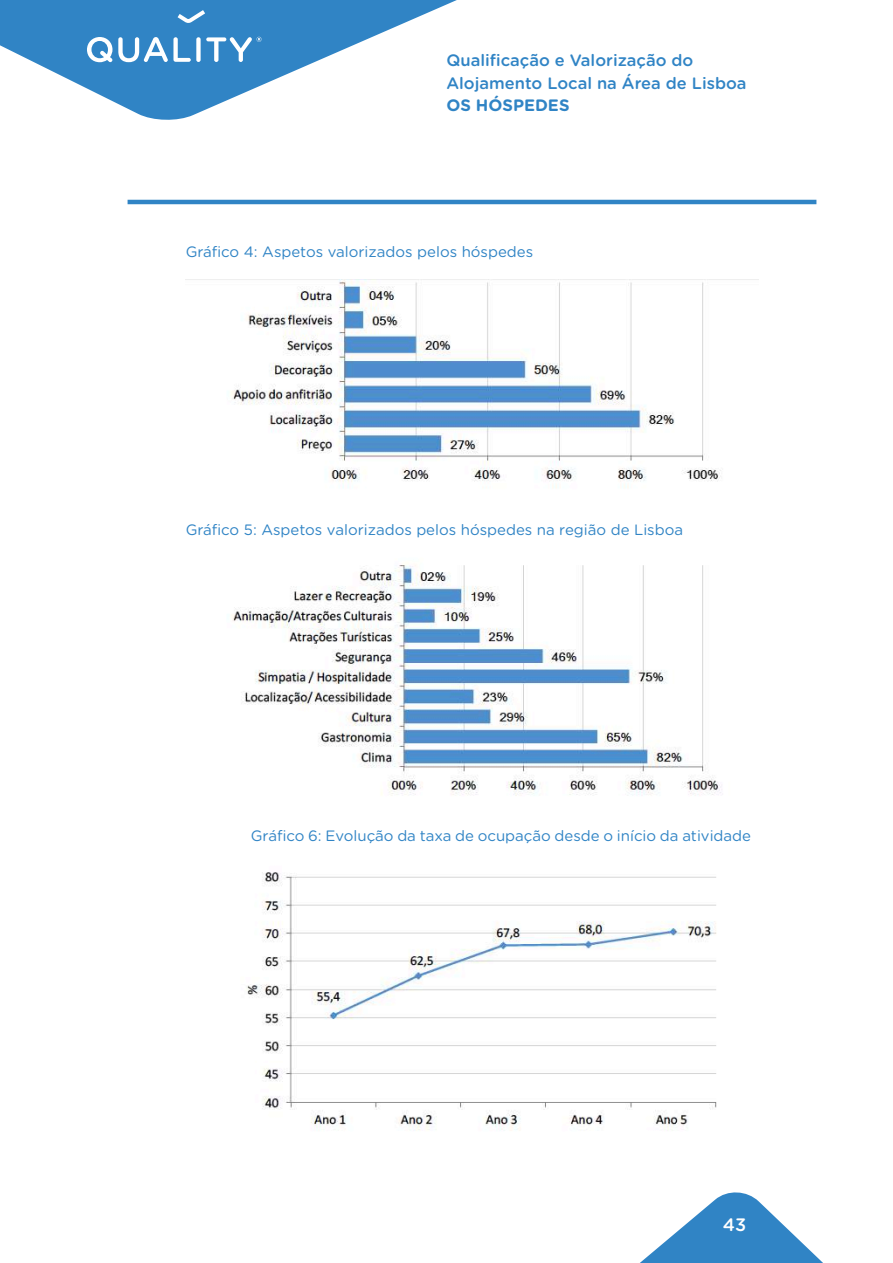
<style>
.page{position:relative;width:893px;height:1263px;background:#fff}
.page>*{position:absolute;margin:0;border:0;box-sizing:border-box;transform-origin:0 0}
.t1{font:500 18px "Gotham Rounded";color:#fff}
.t2{font:500 16.5px/22.5px "Gotham Rounded";color:#3084c5}
.t3{font:700 16.5px "Gotham Rounded";color:#3084c5}
.t4{font:15px "Gotham Rounded";color:#3084c5}
</style>
<div class="page">
<svg style="left:640px;top:1192px;width:183px;height:71px"></svg>
<svg style="left:0;top:0;width:457px;height:120px;fill:#3084c5"></svg>
<svg style="left:178px;top:10px;width:27px;height:13px"></svg>
<svg style="left:87px;top:37px;width:25px;height:25px"></svg>
<svg style="left:118px;top:37px;width:73px;height:25px"></svg>
<div style="left:196px;top:37px;width:5px;height:25px;background:#fff;border-radius:2px"></div>
<svg style="left:206px;top:37px;width:56px;height:25px"></svg>
<hr style="left:128px;top:200px;width:688px;height:4px;background:#3084c5">
<img style="left:186px;top:279px;width:572px;height:852px">
<p class="t2" style="left:446px;top:48px;width:302px">Qualificação e Valorização do<br>Alojamento Local na Área de Lisboa</p>
<p class="t3" style="left:446px;top:93px;width:125px">OS HÓSPEDES</p>
<p class="t4" style="left:186px;top:242px;width:349px">Gráfico 4: Aspetos valorizados pelos hóspedes</p>
<p class="t4" style="left:186px;top:519px;width:499px">Gráfico 5: Aspetos valorizados pelos hóspedes na região de Lisboa</p>
<p class="t4" style="left:251px;top:826px;width:502px">Gráfico 6: Evolução da taxa de ocupação desde o início da atividade</p>
<p class="t1" style="left:723px;top:1211px;width:25px">43</p>
</div>
